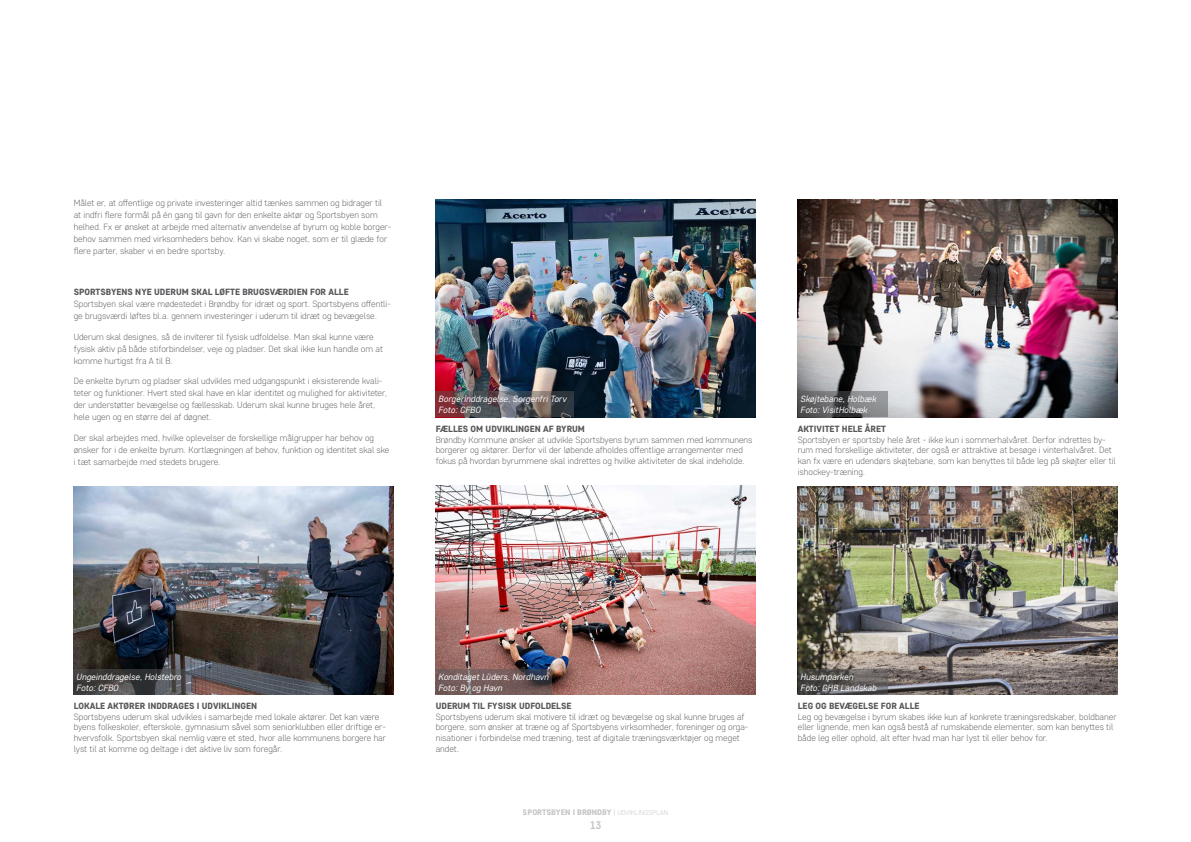
<style>
.page{position:relative;width:1191px;height:842px;background:#fff}
.page>*{position:absolute;margin:0;border:0;box-sizing:border-box;transform-origin:0 0}
.t1{font:700 11px "Core Sans D55";color:#87898c}
.Brødtekst{font:300 9px/10.8px "Core Sans D25";color:#58595b}
.Brødtekst-2{font:300 9px/12px "Core Sans D25";color:#57585a}
.Diagramtekst{font:italic 9px "Core Sans D35";color:#fff}
.Underoverskrift_i_br{font:800 9px "Core Sans D65";color:#57585a}
.t2{font:800 8px "Core Sans D65";color:#87898c}
.s1{font-family:"Core Sans D25";font-weight:300}
.s2{font-family:"Core Sans D25";font-weight:300;font-size:7px}
</style>
<div class="page">
<img style="left:797px;top:486px;width:320px;height:208px">
<img style="left:797px;top:200px;width:320px;height:217px">
<img style="left:436px;top:485px;width:319px;height:209px">
<img style="left:436px;top:200px;width:319px;height:217px">
<img style="left:74px;top:486px;width:319px;height:208px">
<svg style="left:436px;top:391px;width:138px;height:26px;background:#5f5156"></svg>
<svg style="left:74px;top:669px;width:112px;height:25px;background:#434343"></svg>
<svg style="left:436px;top:669px;width:116px;height:25px;background:#6b5757"></svg>
<svg style="left:797px;top:391px;width:90px;height:26px;background:#68696b"></svg>
<svg style="left:797px;top:669px;width:90px;height:26px;background:#585554"></svg>
<p class="Brødtekst-2" style="left:74px;top:197px;width:319px">Målet er, at offentlige og private investeringer altid tænkes sammen og bidrager til at indfri flere formål på én gang til gavn for den enkelte aktør og Sportsbyen som helhed. Fx er ønsket at arbejde med alternativ anvendelse af byrum og koble borger&shy;behov sammen med virksomheders behov. Kan vi skabe noget, som er til glæde for flere parter, skaber vi en bedre sportsby.</p>
<p class="Underoverskrift_i_br" style="left:74px;top:286px;width:276px">SPORTSBYENS NYE UDERUM SKAL LØFTE BRUGSVÆRDIEN FOR ALLE</p>
<p class="Brødtekst-2" style="left:74px;top:298px;width:319px">Sportsbyen skal være mødestedet i Brøndby for idræt og sport. Sportsbyens offentli&shy;ge brugsværdi løftes bl.a. gennem investeringer i uderum til idræt og bevægelse.</p>
<p class="Brødtekst-2" style="left:74px;top:330px;width:311px">Uderum skal designes, så de inviterer til fysisk udfoldelse. Man skal kunne være fysisk aktiv på både stiforbindelser, veje og pladser. Det skal ikke kun handle om at komme hurtigst fra A til B.</p>
<p class="Brødtekst-2" style="left:74px;top:375px;width:315px">De enkelte byrum og pladser skal udvikles med udgangspunkt i eksisterende kvali&shy;teter og funktioner. Hvert sted skal have en klar identitet og mulighed for aktiviteter, der understøtter bevægelse og fællesskab. Uderum skal kunne bruges hele året, hele ugen og en større del af døgnet.</p>
<p class="Brødtekst-2" style="left:74px;top:431px;width:317px">Der skal arbejdes med, hvilke oplevelser de forskellige målgrupper har behov og ønsker for i de enkelte byrum. Kortlægningen af behov, funktion og identitet skal ske i tæt samarbejde med stedets brugere.</p>
<p class="Diagramtekst" style="left:438px;top:393px;width:129px">Borgerinddragelse, Sorgenfri Torv</p>
<p class="Diagramtekst" style="left:438px;top:404px;width:44px">Foto: CFBO</p>
<p class="Underoverskrift_i_br" style="left:436px;top:423px;width:151px">FÆLLES OM UDVIKLINGEN AF BYRUM</p>
<p class="Brødtekst" style="left:436px;top:434px;width:318px">Brøndby Kommune ønsker at udvikle Sportsbyens byrum sammen med kommunens borgerer og aktører. Derfor vil der løbende afholdes offentlige arrangementer med fokus på hvordan byrummene skal indrettes og hvilke aktiviteter de skal indeholde.</p>
<p class="Diagramtekst" style="left:800px;top:393px;width:77px">Skøjtebane, Holbæk</p>
<p class="Diagramtekst" style="left:800px;top:404px;width:68px">Foto: VisitHolbæk</p>
<p class="Underoverskrift_i_br" style="left:797px;top:423px;width:90px">AKTIVITET HELE ÅRET</p>
<p class="Brødtekst" style="left:797px;top:434px;width:319px">Sportsbyen er sportsby hele året - ikke kun i sommerhalvåret. Derfor indrettes by&shy;rum med forskellige aktiviteter, der også er attraktive at besøge i vinterhalvåret. Det kan fx være en udendørs skøjtebane, som kan benyttes til både leg på skøjter eller til ishockey-træning.</p>
<p class="Diagramtekst" style="left:77px;top:671px;width:106px">Ungeinddragelse, Holstebro</p>
<p class="Diagramtekst" style="left:77px;top:682px;width:44px">Foto: CFBO</p>
<p class="Underoverskrift_i_br" style="left:74px;top:700px;width:185px">LOKALE AKTØRER INDDRAGES I UDVIKLINGEN</p>
<p class="Brødtekst" style="left:74px;top:711px;width:314px">Sportsbyens uderum skal udvikles i samarbejde med lokale aktører. Det kan være byens folkeskoler, efterskole, gymnasium såvel som seniorklubben eller driftige er&shy;hvervsfolk. Sportsbyen skal nemlig være et sted, hvor alle kommunens borgere har lyst til at komme og deltage i det aktive liv som foregår.</p>
<p class="Diagramtekst" style="left:438px;top:671px;width:112px">Konditaget Lüders, Nordhavn</p>
<p class="Diagramtekst" style="left:438px;top:682px;width:65px">Foto: By og Havn</p>
<p class="Underoverskrift_i_br" style="left:436px;top:700px;width:137px">UDERUM TIL FYSISK UDFOLDELSE</p>
<p class="Brødtekst" style="left:436px;top:711px;width:314px">Sportsbyens uderum skal motivere til idræt og bevægelse og skal kunne bruges af borgere, som ønsker at træne og af Sportsbyens virksomheder, foreninger og orga&shy;nisationer i forbindelse med træning, test af digitale træningsværktøjer og meget andet.</p>
<p class="t2" style="left:523px;top:807px;width:147px">SPORTSBYEN I BRØNDBY <span class="s1">|</span> <span class="s2">UDVIKLINGSPLAN</span></p>
<p class="t1" style="left:589px;top:818px;width:13px">13</p>
<p class="Diagramtekst" style="left:800px;top:671px;width:54px">Husumparken</p>
<p class="Diagramtekst" style="left:800px;top:682px;width:78px">Foto: GHB Landskab</p>
<p class="Underoverskrift_i_br" style="left:797px;top:700px;width:123px">LEG OG BEVÆGELSE FOR ALLE</p>
<p class="Brødtekst" style="left:797px;top:711px;width:320px">Leg og bevægelse i byrum skabes ikke kun af konkrete træningsredskaber, boldbaner eller lignende, men kan også bestå af rumskabende elementer, som kan benyttes til både leg eller ophold, alt efter hvad man har lyst til eller behov for.</p>
</div>
